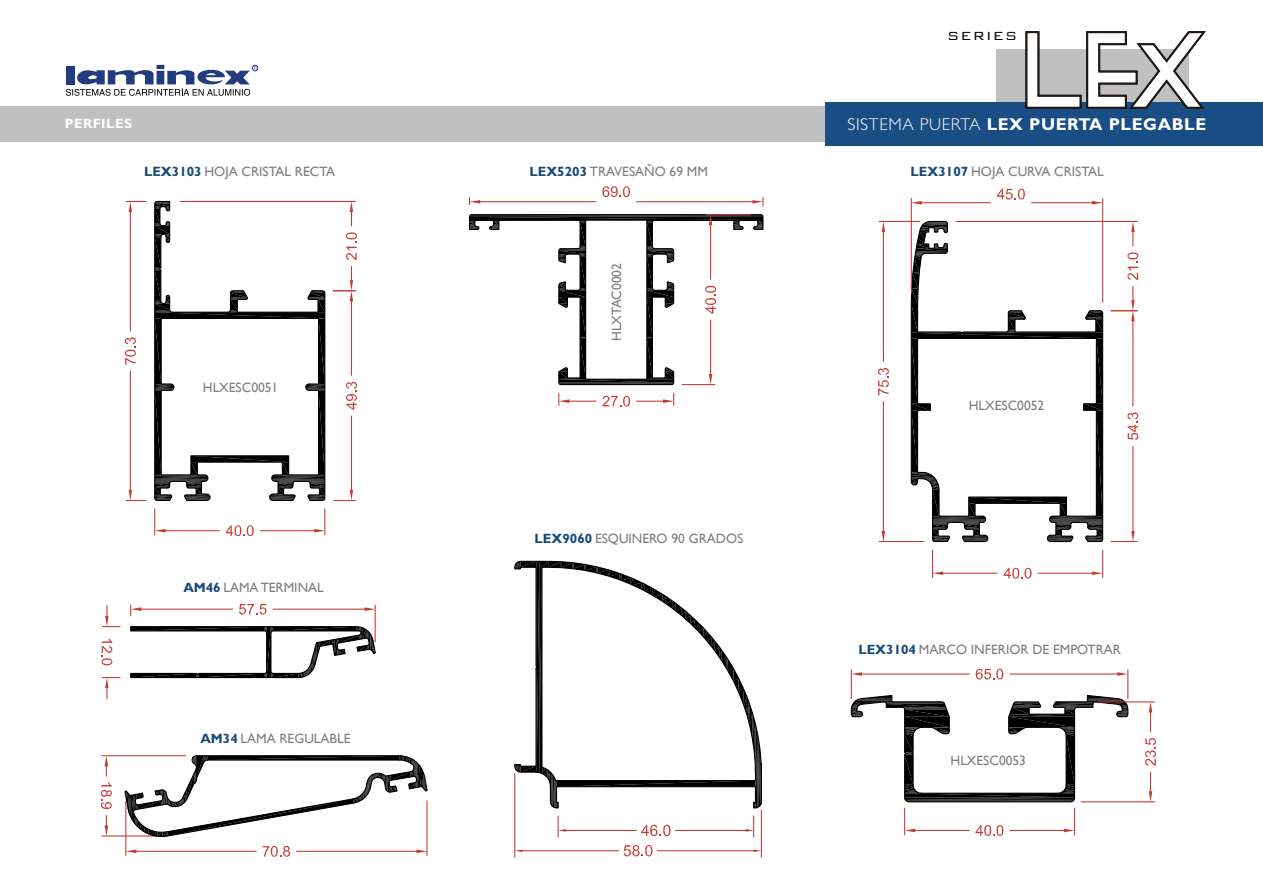
<style>
.page{position:relative;width:1263px;height:893px;background:#fff}
.page>*{position:absolute;margin:0;border:0;box-sizing:border-box;transform-origin:0 0}
.t1{font:700 17.1px "Gill Sans Std";letter-spacing:.035em;color:#fff}
.t2{font:300 17.1px "Gill Sans Std";letter-spacing:.035em;color:#fff}
.t3{font:300 15.75px "Bank Gothic";letter-spacing:.08em;color:#000}
.t4{font:13.5px "Gill Sans";color:#7f7f7f}
.t5{font:700 13.5px "Gill Sans Std";letter-spacing:.035em;color:#fff}
.s1{font-weight:300}
.s2{font-weight:700}
.s3{font-family:"Gill Sans Std";font-weight:700;color:#184a7c}
</style>
<div class="page">
<svg style="left:66px;top:64px;width:192px;height:32px"></svg>
<div style="left:0;top:106px;width:1263px;height:36px;background:#c0c0c0"></div>
<div style="left:996px;top:49px;width:193px;height:76px;background:#c0c0c0"></div>
<div style="left:825px;top:102px;width:438px;height:43px;background:#1a4d83"></div>
<svg style="left:1025px;top:31px;width:181px;height:78px"></svg>
<svg style="left:850px;top:669px;width:279px;height:167px"></svg>
<hr style="left:1081px;top:801px;width:74px;height:1px;background:#c33d35">
<hr style="left:1098px;top:701px;width:57px;height:1px;background:#c33d35">
<svg style="left:1149px;top:702px;width:3px;height:29px"></svg>
<svg style="left:1149px;top:772px;width:3px;height:30px"></svg>
<svg style="left:1145px;top:738px;width:11px;height:28px"></svg>
<svg style="left:154px;top:200px;width:172px;height:301px"></svg>
<hr style="left:130px;top:371px;width:1px;height:119px;background:#c33d35">
<hr style="left:130px;top:212px;width:1px;height:119px;background:#c33d35">
<svg style="left:126px;top:201px;width:20px;height:11px"></svg>
<svg style="left:126px;top:490px;width:20px;height:11px"></svg>
<svg style="left:125px;top:337px;width:11px;height:28px"></svg>
<hr style="left:180px;top:201px;width:176px;height:1px;background:#c33d35">
<svg style="left:350px;top:202px;width:3px;height:24px"></svg>
<svg style="left:346px;top:232px;width:11px;height:28px"></svg>
<hr style="left:351px;top:416px;width:1px;height:74px;background:#c33d35">
<hr style="left:351px;top:301px;width:1px;height:74px;background:#c33d35">
<svg style="left:333px;top:266px;width:23px;height:35px"></svg>
<svg style="left:333px;top:490px;width:23px;height:11px"></svg>
<svg style="left:346px;top:382px;width:11px;height:28px"></svg>
<hr style="left:260px;top:530px;width:54px;height:1px;background:#c33d35">
<hr style="left:166px;top:530px;width:54px;height:1px;background:#c33d35">
<svg style="left:154px;top:509px;width:12px;height:26px"></svg>
<svg style="left:314px;top:509px;width:11px;height:26px"></svg>
<svg style="left:226px;top:525px;width:28px;height:11px"></svg>
<hr style="left:136px;top:851px;width:120px;height:1px;background:#c33d35">
<hr style="left:296px;top:851px;width:120px;height:1px;background:#c33d35">
<hr style="left:125px;top:802px;width:1px;height:53px;background:#c33d35">
<hr style="left:426px;top:801px;width:1px;height:54px;background:#c33d35">
<svg style="left:416px;top:849px;width:11px;height:4px"></svg>
<svg style="left:126px;top:849px;width:10px;height:4px"></svg>
<svg style="left:263px;top:846px;width:27px;height:11px"></svg>
<hr style="left:102px;top:755px;width:84px;height:1px;background:#c33d35">
<hr style="left:102px;top:835px;width:55px;height:1px;background:#c33d35">
<svg style="left:105px;top:815px;width:3px;height:21px"></svg>
<svg style="left:105px;top:756px;width:3px;height:20px"></svg>
<svg style="left:101px;top:782px;width:11px;height:27px"></svg>
<svg style="left:124px;top:755px;width:304px;height:83px"></svg>
<svg style="left:130px;top:625px;width:246px;height:54px"></svg>
<svg style="left:103px;top:677px;width:17px;height:22px"></svg>
<svg style="left:103px;top:605px;width:17px;height:22px"></svg>
<svg style="left:102px;top:639px;width:10px;height:26px"></svg>
<hr style="left:273px;top:609px;width:92px;height:1px;background:#c33d35">
<hr style="left:141px;top:609px;width:92px;height:1px;background:#c33d35">
<hr style="left:375px;top:605px;width:1px;height:37px;background:#c33d35">
<svg style="left:130px;top:605px;width:11px;height:11px"></svg>
<svg style="left:365px;top:607px;width:10px;height:4px"></svg>
<svg style="left:239px;top:604px;width:27px;height:11px"></svg>
<hr style="left:1132px;top:446px;width:1px;height:85px;background:#c33d35">
<hr style="left:1132px;top:321px;width:1px;height:85px;background:#c33d35">
<svg style="left:1111px;top:531px;width:26px;height:11px"></svg>
<svg style="left:1127px;top:412px;width:11px;height:28px"></svg>
<hr style="left:1038px;top:573px;width:54px;height:1px;background:#c33d35">
<hr style="left:943px;top:573px;width:54px;height:1px;background:#c33d35">
<svg style="left:932px;top:550px;width:11px;height:27px"></svg>
<svg style="left:1092px;top:550px;width:11px;height:27px"></svg>
<svg style="left:1004px;top:568px;width:27px;height:11px"></svg>
<svg style="left:910px;top:220px;width:194px;height:323px"></svg>
<hr style="left:956px;top:221px;width:181px;height:1px;background:#c33d35">
<svg style="left:1111px;top:286px;width:26px;height:35px"></svg>
<svg style="left:1131px;top:222px;width:4px;height:24px"></svg>
<svg style="left:1127px;top:252px;width:11px;height:28px"></svg>
<hr style="left:922px;top:202px;width:68px;height:1px;background:#c33d35">
<hr style="left:1031px;top:202px;width:61px;height:1px;background:#c33d35">
<hr style="left:911px;top:198px;width:1px;height:95px;background:#c33d35">
<hr style="left:1102px;top:198px;width:1px;height:104px;background:#c33d35">
<svg style="left:997px;top:189px;width:28px;height:10px"></svg>
<svg style="left:1092px;top:201px;width:11px;height:4px"></svg>
<svg style="left:911px;top:201px;width:11px;height:4px"></svg>
<hr style="left:883px;top:232px;width:1px;height:129px;background:#c33d35">
<hr style="left:883px;top:402px;width:1px;height:129px;background:#c33d35">
<hr style="left:879px;top:221px;width:40px;height:1px;background:#c33d35">
<hr style="left:879px;top:541px;width:45px;height:1px;background:#c33d35">
<svg style="left:881px;top:531px;width:4px;height:10px"></svg>
<svg style="left:881px;top:222px;width:4px;height:10px"></svg>
<svg style="left:878px;top:368px;width:11px;height:27px"></svg>
<svg style="left:558px;top:393px;width:38px;height:12px"></svg>
<svg style="left:637px;top:393px;width:37px;height:12px"></svg>
<svg style="left:602px;top:396px;width:28px;height:11px"></svg>
<svg style="left:469px;top:214px;width:295px;height:172px"></svg>
<hr style="left:636px;top:201px;width:116px;height:1px;background:#c33d35">
<hr style="left:480px;top:201px;width:116px;height:1px;background:#c33d35">
<svg style="left:602px;top:186px;width:28px;height:11px"></svg>
<svg style="left:469px;top:198px;width:11px;height:6px"></svg>
<svg style="left:752px;top:198px;width:11px;height:8px"></svg>
<svg style="left:514px;top:561px;width:248px;height:247px"></svg>
<hr style="left:514px;top:773px;width:1px;height:84px;background:#c33f36">
<hr style="left:761px;top:810px;width:1px;height:47px;background:#c33f36">
<hr style="left:523px;top:850px;width:96px;height:1px;background:#c33f36">
<hr style="left:657px;top:850px;width:96px;height:1px;background:#c33f36">
<svg style="left:515px;top:849px;width:8px;height:3px"></svg>
<svg style="left:753px;top:849px;width:8px;height:3px"></svg>
<svg style="left:624px;top:845px;width:28px;height:11px"></svg>
<hr style="left:675px;top:830px;width:71px;height:1px;background:#c33f36">
<hr style="left:566px;top:830px;width:70px;height:1px;background:#c33f36">
<svg style="left:746px;top:816px;width:8px;height:21px"></svg>
<svg style="left:558px;top:816px;width:8px;height:21px"></svg>
<svg style="left:641px;top:825px;width:29px;height:11px"></svg>
<p class="t3" style="left:947px;top:24px;width:72px">SERIES</p>
<p class="t5" style="left:65px;top:115px;width:69px">PERFILES</p>
<p class="t1" style="left:847px;top:114px;width:360px"><span class="s1">SISTEMA PUERTA</span> LEX PUERTA PLEGABLE</p>
<p class="t2" style="left:906px;top:114px;width:298px">SISTEMA DESLIZANTE <span class="s2">LEX C71 RPT</span></p>
<p class="t4" style="left:144px;top:163px;width:193px"><span class="s3">LEX3103</span> HOJA CRISTAL RECTA</p>
<p class="t4" style="left:529px;top:163px;width:180px"><span class="s3">LEX5203</span> TRAVESAÑO 69 MM</p>
<p class="t4" style="left:911px;top:163px;width:195px"><span class="s3">LEX3107</span> HOJA CURVA CRISTAL</p>
<p class="t4" style="left:203px;top:379px;width:77px">HLXESC0051</p>
<p class="t4" style="left:183px;top:580px;width:142px"><span class="s3">AM46</span> LAMA TERMINAL</p>
<p class="t4" style="left:200px;top:731px;width:152px"><span class="s3">AM34</span> LAMA REGULABLE</p>
<p class="t4" style="left:609px;top:341px;width:79px;rotate:-90deg">HLXTAC0002</p>
<p class="t4" style="left:535px;top:531px;width:210px"><span class="s3">LEX9060</span> ESQUINERO 90 GRADOS</p>
<p class="t4" style="left:969px;top:397px;width:77px">HLXESC0052</p>
<p class="t4" style="left:858px;top:641px;width:264px"><span class="s3">LEX3104</span> MARCO INFERIOR DE EMPOTRAR</p>
<p class="t4" style="left:950px;top:752px;width:77px">HLXESC0053</p>
</div>
